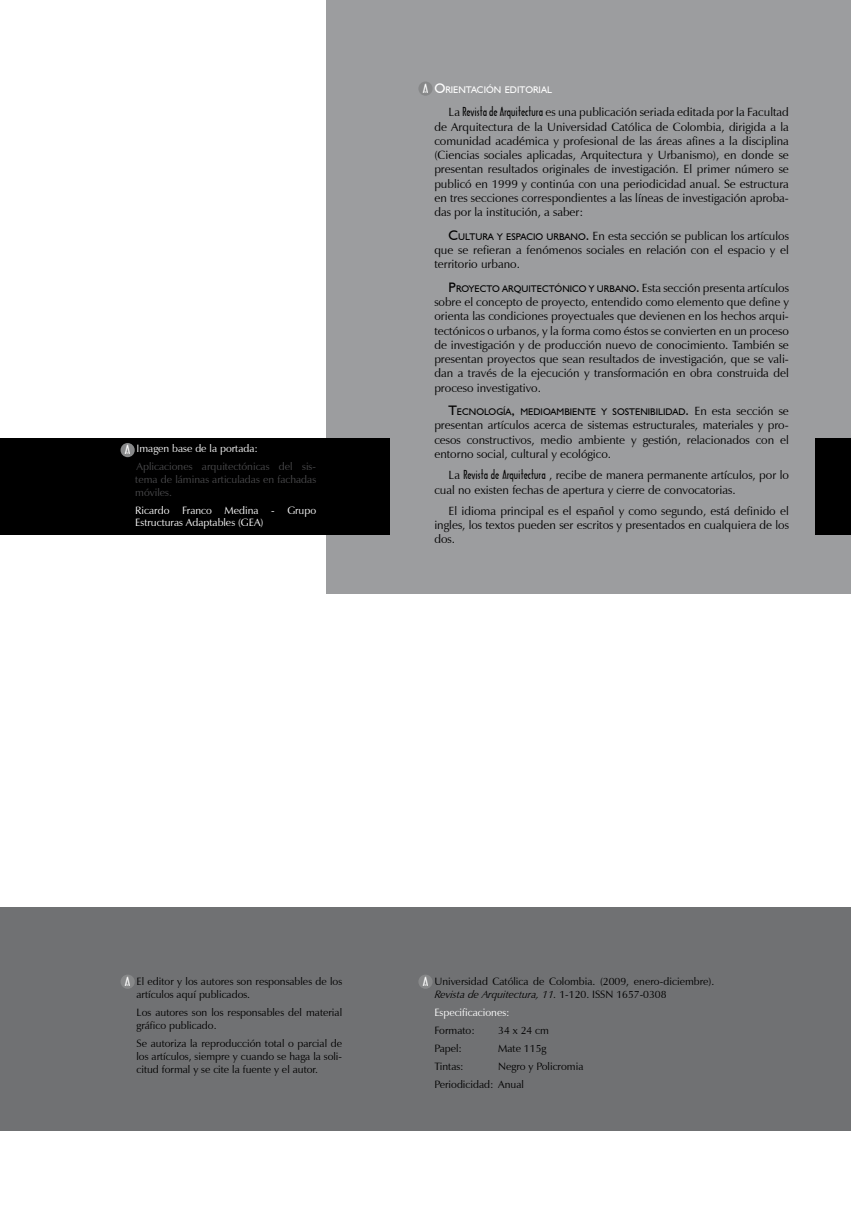
<style>
.page{position:relative;width:851px;height:1205px;background:#fff}
.page>*{position:absolute;margin:0;border:0;box-sizing:border-box;transform-origin:0 0}
.t1{font:12px "Architecture Plain";color:#fff;scale:1.24 1}
.t2{font:11.88px/14.2px "Zapf Humanist 601 BT";color:#000;text-align:justify}
.t3{font:10.62px/12.8px "Zapf Humanist 601 BT";color:#000}
.t4{font:10.62px/12.8px "Zapf Humanist 601 BT";color:#fff}
.t5{font:10.62px/12.8px "Zapf Humanist 601 BT";color:#4b4b4d;text-align:justify}
.t6{font:9.62px "Humanist 521 BT";color:#000}
.t7{font:9.62px "Humanist 521 BT";color:#fff}
.s1{font-size:13.75px}
.s2{font-family:"Architecture Plain"}
.s3{font-family:"Humanist 521 BT";font-size:9.62px}
.s4{font-family:"Humanist 521 BT";font-size:13.75px}
.s5{font-family:"Architecture Plain";font-size:12px;color:#fff}
.s6{font-style:italic}
</style>
<div class="page">
<div style="left:0;top:907px;width:850px;height:223px;background:#707173"></div>
<div style="left:326px;top:0;width:524px;height:594px;background:#9c9d9f"></div>
<div style="left:0;top:438px;width:390px;height:97px;background:#000"></div>
<div style="left:815px;top:438px;width:35px;height:97px;background:#000"></div>
<div style="left:418px;top:81px;width:14px;height:15px;background:#878889;border-radius:50%"></div>
<div style="left:120px;top:443px;width:15px;height:14px;background:#878889;border-radius:50%"></div>
<div style="left:120px;top:974px;width:15px;height:15px;background:#878889;border-radius:50%"></div>
<div style="left:418px;top:974px;width:14px;height:15px;background:#878889;border-radius:50%"></div>
<p class="t4" style="left:136px;top:442px;width:123px">Imagen base de la portada:</p>
<p class="t5" style="left:135px;top:460px;width:182px">Aplicaciones arquitectónicas del sis&shy;tema de láminas articuladas en fachadas móviles.</p>
<p class="t4" style="left:135px;top:503px;width:182px">Ricardo Franco Medina - Grupo<br>Estructuras Adaptables (GEA)</p>
<p class="t1" style="left:125px;top:442px;width:6px">A</p>
<p class="t1" style="left:422px;top:81px;width:6px">A</p>
<p class="t7" style="left:434px;top:84px;width:38px"><span class="s1">O</span>RIENTACI</p>
<p class="t7" style="left:486px;top:84px;width:25px">ÓN EDIT</p>
<p class="t7" style="left:525px;top:84px;width:14px">ORIAL</p>
<p class="t2" style="left:434px;top:105px;width:356px;text-indent:14px">La <span class="s2">Revista de Arquitectura</span> es una publicación seriada editada por la Facultad de Arquitectura de la Universidad Católica de Colombia, dirigida a la comunidad académica y profesional de las áreas afines a la disciplina (Ciencias sociales aplicadas, Arquitectura y Urbanismo), en donde se presentan resultados originales de investigación. El primer número se publicó en 1999 y continúa con una periodicidad anual. Se estructura en tres secciones correspondientes a las líneas de investigación aproba&shy;das por la institución, a saber:</p>
<p class="t6" style="left:448px;top:230px;width:17px"><span class="s1">C</span>ULTURA</p>
<p class="t2" style="left:434px;top:228px;width:356px;text-indent:63px"><span class="s3">Y ESPACIO URBANO</span><span class="s4">.</span> En esta sección se publican los artículos que se refieran a fenómenos sociales en relación con el espacio y el territorio urbano.</p>
<p class="t6" style="left:448px;top:283px;width:33px"><span class="s1">P</span>ROYECT</p>
<p class="t6" style="left:492px;top:283px;width:17px">OARQUITECT</p>
<p class="t2" style="left:434px;top:281px;width:356px;text-indent:120px"><span class="s3">ÓNICO Y URBANO</span><span class="s4">.</span> Esta sección presenta artículos sobre el concepto de proyecto, entendido como elemento que define y orienta las condiciones proyectuales que devienen en los hechos arqui&shy;tectónicos o urbanos, y la forma como éstos se convierten en un proceso de investigación y de producción nuevo de conocimiento. También se presentan proyectos que sean resultados de investigación, que se vali&shy;dan a través de la ejecución y transformación en obra construida del proceso investigativo.</p>
<p class="t6" style="left:448px;top:406px;width:213px"><span class="s1">T</span>ECNOLOGÍA<span class="s1">,</span> MEDIOAMBIENTE Y SOSTENIBILIDAD</p>
<p class="t2" style="left:434px;top:404px;width:356px;text-indent:251px"><span class="s4">.</span> En esta sección se presentan artículos acerca de sistemas estructurales, materiales y pro&shy;cesos constructivos, medio ambiente y gestión, relacionados con el entorno social, cultural y ecológico.</p>
<p class="t2" style="left:434px;top:468px;width:356px;text-indent:14px">La <span class="s2">Revista de Arquitectura</span> , recibe de manera permanente artículos, por lo cual no existen fechas de apertura y cierre de convocatorias.</p>
<p class="t2" style="left:434px;top:504px;width:356px;text-indent:14px">El idioma principal es el español y como segundo, está definido el ingles, los textos pueden ser escritos y presentados en cualquiera de los dos.</p>
<p class="t1" style="left:125px;top:974px;width:6px">A</p>
<p class="t3" style="left:434px;top:975px;width:281px;text-indent:-12px"><span class="s5">A</span> Universidad Católica de Colombia. (2009, enero-diciembre).<br><span class="s6">Revista de Arquitectura, 11.</span> 1-120. ISSN 1657-0308</p>
<p class="t4" style="left:434px;top:1006px;width:77px">Especificaciones:</p>
<p class="t3" style="left:434px;top:1024px;width:42px">Formato:</p>
<p class="t3" style="left:498px;top:1024px;width:52px">34 x 24 cm</p>
<p class="t3" style="left:434px;top:1042px;width:29px">Papel:</p>
<p class="t3" style="left:498px;top:1042px;width:50px">Mate 115g</p>
<p class="t3" style="left:434px;top:1060px;width:31px">Tintas:</p>
<p class="t3" style="left:136px;top:975px;width:207px">El editor y los autores son responsables de los artículos aquí publicados.</p>
<p class="t3" style="left:136px;top:1006px;width:207px">Los autores son los responsables del material gráfico publicado.</p>
<p class="t3" style="left:136px;top:1037px;width:207px;text-align:justify">Se autoriza la reproducción total o parcial de los artículos, siempre y cuando se haga la soli&shy;citud formal y se cite la fuente y el autor.</p>
<p class="t3" style="left:434px;top:1057px;width:151px;line-height:18px;text-indent:64px">Negro y Policromia<br>Periodicidad: Anual</p>
</div>
